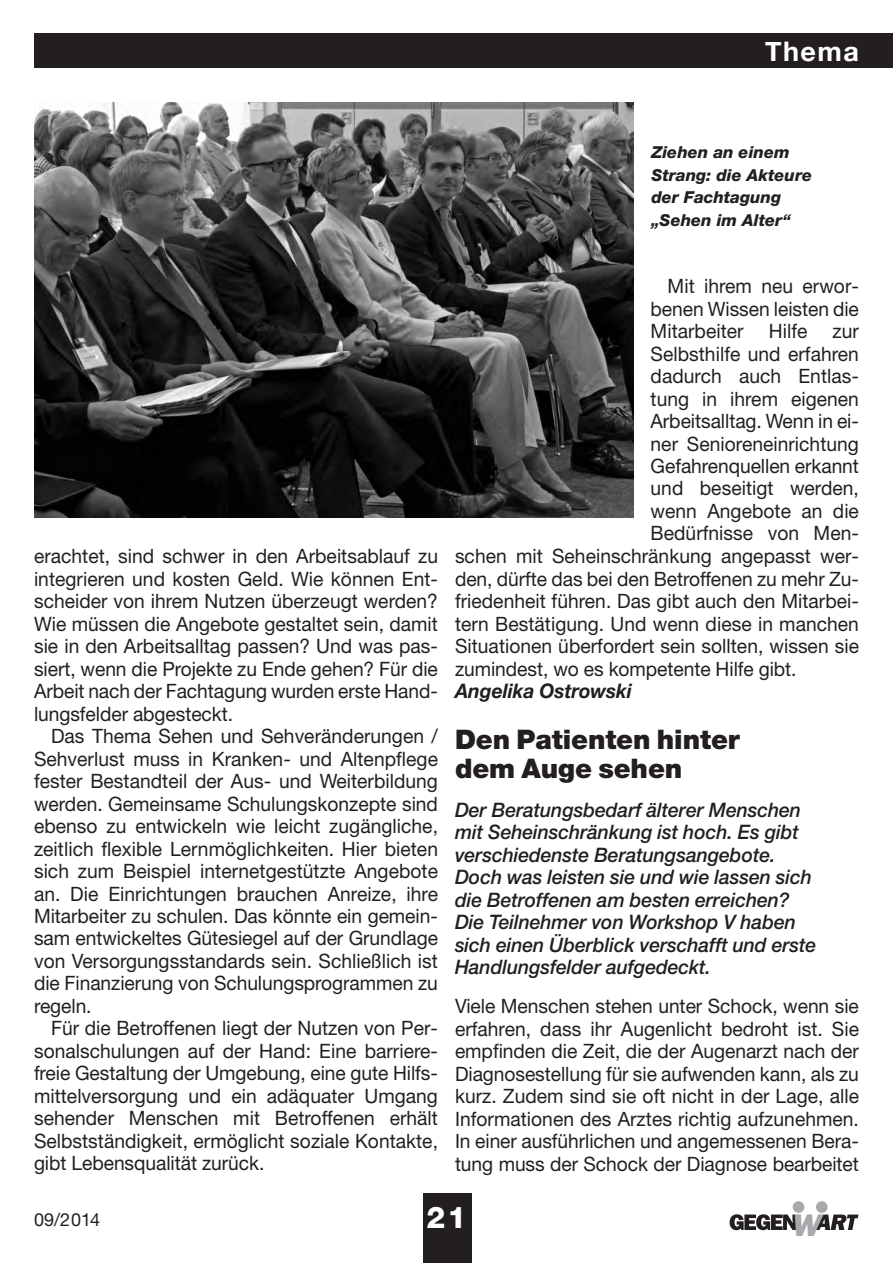
<style>
.page{position:relative;width:893px;height:1263px;background:#fff}
.page>*{position:absolute;margin:0;border:0;box-sizing:border-box;transform-origin:0 0}
.t1{font:italic 800 31.5px "Franklin Gothic";color:#a8a9ad}
.t2{font:800 30px "Helvetica Neue";color:#fff}
.t3{font:900 27px/28.5px "Helvetica Neue";letter-spacing:-.005em;color:#231f20}
.t4{font:700 27px "Helvetica Neue";letter-spacing:.055em;color:#fff}
.t5{font:italic 500 19.95px/22.5px "Helvetica Neue";letter-spacing:-.005em;color:#231f20}
.t6{font:italic 700 19.95px "Helvetica Neue";letter-spacing:-.005em;color:#231f20}
.t7{font:19.8px/22.5px "Helvetica Neue";letter-spacing:-.005em;color:#231f20;text-align:justify}
.t8{font:18px "Helvetica Neue";color:#231f20}
.t9{font:italic 800 16.5px/22.5px "Helvetica Neue";color:#231f20}
</style>
<div class="page">
<svg style="left:730px;top:1214px;width:66px;height:16px"></svg>
<svg style="left:815px;top:1214px;width:43px;height:16px"></svg>
<div style="left:816px;top:1201px;width:12px;height:12px;background:#a8a9ad;border-radius:50%"></div>
<div style="left:793px;top:1201px;width:11px;height:12px;background:#a8a9ad;border-radius:50%"></div>
<div style="left:34px;top:34px;width:859px;height:34px;background:#231f20"></div>
<div style="left:423px;top:1193px;width:49px;height:70px;background:#231f20"></div>
<img style="left:34px;top:102px;width:600px;height:415px">
<h3 class="t4" style="left:765px;top:35px;width:95px">Thema</h3>
<p class="t9" style="left:651px;top:142px;width:162px">Ziehen an einem<br>Strang: die Akteure der Fachtagung „Sehen im Alter“</p>
<p class="t7" style="left:651px;top:277px;width:210px;text-indent:17px">Mit ihrem neu erwor&shy;benen Wissen leisten die Mit arbeiter</p>
<p class="t7" style="left:769px;top:322px;width:40px">Hilfe</p>
<p class="t7" style="left:651px;top:322px;width:210px;text-indent:182px">zur Selbst hilfe und erfahren dadurch auch Entlas - tung in ihrem eigenen Arbeits alltag. Wenn in ei&shy;ner Se nioreneinrichtung Gefahrenquellen erkannt und beseitigt werden, wenn Angebote an die Bedürfnisse von Men-</p>
<p class="t7" style="left:455px;top:547px;width:405px">schen mit Seheinschränkung angepasst wer&shy;den, dürfte das bei den Betroffenen zu mehr Zu&shy;friedenheit führen. Das gibt auch den Mitarbei&shy;tern Bestätigung. Und wenn diese in manchen Situationen überfordert sein sollten, wissen sie zumindest, wo es kompetente Hilfe gibt.</p>
<p class="t6" style="left:455px;top:679px;width:178px">Angelika Ostrowski</p>
<h3 class="t3" style="left:455px;top:727px;width:286px">Den Patienten hinter dem Auge sehen</h3>
<p class="t5" style="left:455px;top:800px;width:363px">Der Beratungsbedarf älterer Menschen mit Seheinschränkung ist hoch. Es gibt verschiedenste Beratungsangebote.<br>Doch was leisten sie und wie lassen sich die Betroffenen am besten erreichen?<br>Die Teilnehmer von Workshop V haben sich einen Überblick verschafft und erste Handlungsfelder aufgedeckt.</p>
<p class="t7" style="left:455px;top:997px;width:405px">Viele Menschen stehen unter Schock, wenn sie erfahren, dass ihr Augenlicht bedroht ist. Sie empfinden die Zeit, die der Augenarzt nach der Diagnosestellung für sie aufwenden kann, als zu kurz. Zudem sind sie oft nicht in der Lage, alle Informationen des Arztes richtig aufzunehmen.<br>In einer ausführlichen und angemessenen Bera&shy;tung muss der Schock der Diagnose bearbeitet</p>
<p class="t7" style="left:34px;top:547px;width:405px">erachtet, sind schwer in den Arbeitsablauf zu integrieren und kosten Geld. Wie können Ent&shy;scheider von ihrem Nutzen überzeugt werden?<br>Wie müssen die Angebote gestaltet sein, damit sie in den Arbeitsalltag passen? Und was pas&shy;siert, wenn die Projekte zu Ende gehen? Für die Arbeit nach der Fachtagung wurden erste Hand&shy;lungsfelder abgesteckt.</p>
<p class="t7" style="left:34px;top:727px;width:405px;text-indent:17px">Das Thema Sehen und Sehveränderungen / Sehverlust muss in Kranken- und Altenpflege fester Bestandteil der Aus- und Weiterbildung werden. Gemeinsame Schulungskonzepte sind ebenso zu entwickeln wie leicht zugängliche, zeitlich flexible Lernmöglichkeiten. Hier bieten sich zum Beispiel internetgestützte Angebote an. Die Einrichtungen brauchen Anreize, ihre Mitarbeiter zu schulen. Das könnte ein gemein&shy;sam entwickeltes Gütesiegel auf der Grundlage von Versorgungsstandards sein. Schließlich ist die Finanzierung von Schulungsprogrammen zu regeln.</p>
<p class="t7" style="left:34px;top:1019px;width:405px;text-indent:17px">Für die Betroffenen liegt der Nutzen von Per&shy;sonalschulungen auf der Hand: Eine barriere&shy;freie Gestaltung der Umgebung, eine gute Hilfs&shy;mittelversorgung und ein adäquater Umgang sehender Menschen mit Betroffenen erhält Selbstständigkeit, ermöglicht soziale Kontakte, gibt Lebensqualität zu rück.</p>
<p class="t8" style="left:34px;top:1213px;width:68px">09/2014</p>
<h2 class="t2" style="left:427px;top:1206px;width:41px">21</h2>
<h1 class="t1" style="left:790px;top:1214px;width:30px">W</h1>
</div>
